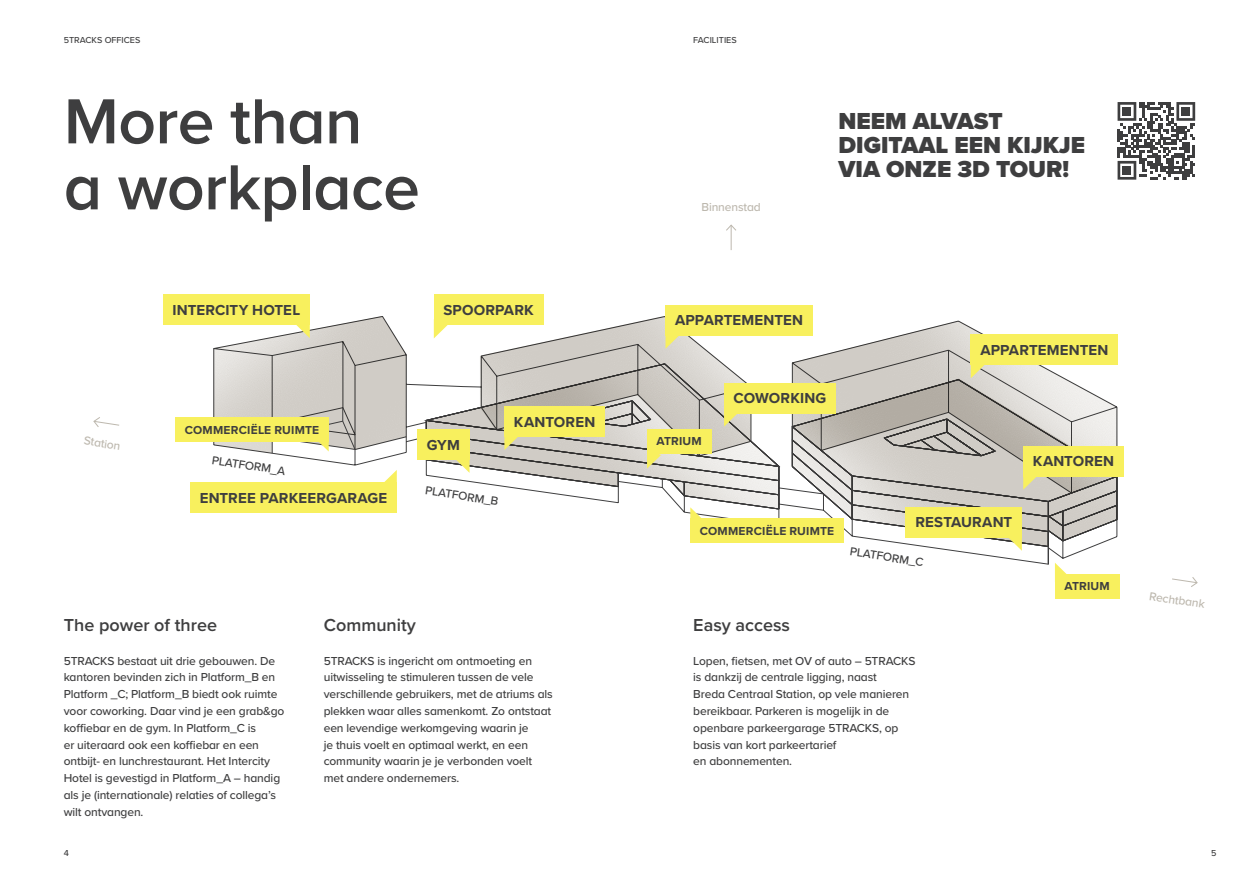
<style>
.page{position:relative;width:1259px;height:893px;background:#fff}
.page>*{position:absolute;margin:0;border:0;box-sizing:border-box;transform-origin:0 0}
.HEADER_BIG_55_55_SB{font:600 66px/66px "Proxima Nova";letter-spacing:-.01em;color:#3e3e3f}
.BODY_MEDIUM_12_16_8_M{font:900 24px/24px "Proxima Nova";color:#3e3e3f}
.BODY_MEDIUM_12_16_8_M-2{font:600 18px "Proxima Nova";color:#3e3e3f}
.t1{font:700 15px "Proxima Nova";letter-spacing:.01em;color:#3e3e3f}
.SUBSCRIPT_SMALL_8_11_2_M{font:500 12px/16.8px "Proxima Nova";letter-spacing:-.01em;color:#3e3e3f}
.t2{font:700 12px "Proxima Nova";letter-spacing:.02em;color:#3e3e3f}
.SUBSCRIPT_SMALL_8_11_2_M-2{font:500 12px "Proxima Nova";letter-spacing:-.01em;color:#bdb8ae}
.t3{font:500 9px "Proxima Nova";color:#3e3e3f}
</style>
<div class="page">
<svg style="left:1117px;top:102px;width:78px;height:78px"></svg>
<div style="left:1123px;top:166px;width:8px;height:8px;background:#3e3e3f"></div>
<svg style="left:93px;top:417px;width:26px;height:10px"></svg>
<svg style="left:1172px;top:577px;width:26px;height:10px"></svg>
<svg style="left:726px;top:224px;width:10px;height:26px"></svg>
<svg style="left:213px;top:316px;width:770px;height:191px"></svg>
<hr style="left:272px;top:422px;width:1px;height:31px;background:#3e3e3f">
<div style="left:163px;top:294px;width:147px;height:31px;background:#f8f05e"></div>
<svg style="left:296px;top:325px;width:14px;height:13px"></svg>
<div style="left:417px;top:429px;width:52px;height:31px;background:#f8f05e"></div>
<div style="left:434px;top:295px;width:109px;height:30px;background:#f8f05e"></div>
<svg style="left:434px;top:325px;width:14px;height:13px"></svg>
<div style="left:190px;top:482px;width:207px;height:31px;background:#f8f05e"></div>
<svg style="left:383px;top:470px;width:14px;height:12px"></svg>
<div style="left:665px;top:305px;width:147px;height:31px;background:#f8f05e"></div>
<svg style="left:665px;top:336px;width:14px;height:13px"></svg>
<div style="left:1023px;top:446px;width:100px;height:31px;background:#f8f05e"></div>
<div style="left:970px;top:334px;width:148px;height:31px;background:#f8f05e"></div>
<div style="left:724px;top:383px;width:112px;height:31px;background:#f8f05e"></div>
<div style="left:690px;top:518px;width:154px;height:25px;background:#f8f05e"></div>
<div style="left:175px;top:417px;width:154px;height:25px;background:#f8f05e"></div>
<svg style="left:213px;top:407px;width:194px;height:44px"></svg>
<div style="left:1055px;top:574px;width:64px;height:24px;background:#f8f05e"></div>
<svg style="left:791px;top:359px;width:327px;height:215px"></svg>
<svg style="left:423px;top:363px;width:357px;height:155px"></svg>
<p class="t3" style="left:64px;top:33px;width:78px">5TRACKS OFFICES</p>
<p class="HEADER_BIG_55_55_SB" style="left:64px;top:86px;width:358px">More than<br>a workplace</p>
<p class="t1" style="left:172px;top:299px;width:129px">INTERCITY HOTEL</p>
<p class="t1" style="left:443px;top:299px;width:92px">SPOORPARK</p>
<p class="SUBSCRIPT_SMALL_8_11_2_M-2" style="left:86px;top:431px;width:38px;rotate:9deg">Station</p>
<p class="t2" style="left:185px;top:421px;width:136px">COMMERCIËLE RUIMTE</p>
<p class="SUBSCRIPT_SMALL_8_11_2_M" style="left:213px;top:451px;width:76px;rotate:9deg">PLATFORM_A</p>
<p class="t1" style="left:200px;top:486px;width:189px">ENTREE PARKEERGARAGE</p>
<p class="t1" style="left:427px;top:433px;width:35px">GYM</p>
<p class="SUBSCRIPT_SMALL_8_11_2_M" style="left:427px;top:481px;width:75px;rotate:9deg">PLATFORM_B</p>
<p class="t1" style="left:514px;top:410px;width:83px">KANTOREN</p>
<p class="BODY_MEDIUM_12_16_8_M-2" style="left:64px;top:611px;width:155px">The power of three</p>
<p class="SUBSCRIPT_SMALL_8_11_2_M" style="left:64px;top:652px;width:222px">5TRACKS bestaat uit drie gebouwen. De kantoren bevinden zich in Platform_B en Platform _C; Platform_B biedt ook ruimte voor coworking. Daar vind je een grab&amp;go koffiebar en de gym. In Platform_C is<br>er uiteraard ook een koffiebar en een ontbijt- en lunchrestaurant. Het Intercity Hotel is gevestigd in Platform_A – handig als je (internationale) relaties of collega’s wilt ontvangen.</p>
<p class="BODY_MEDIUM_12_16_8_M-2" style="left:324px;top:611px;width:94px">Community</p>
<p class="SUBSCRIPT_SMALL_8_11_2_M" style="left:324px;top:652px;width:231px">5TRACKS is ingericht om ontmoeting en uitwisseling te stimuleren tussen de vele verschillende gebruikers, met de atriums als plekken waar alles samenkomt. Zo ontstaat een levendige werkomgeving waarin je<br>je thuis voelt en optimaal werkt, en een community waarin je je verbonden voelt met andere ondernemers.</p>
<p class="t3" style="left:693px;top:33px;width:45px">FACILITIES</p>
<p class="SUBSCRIPT_SMALL_8_11_2_M-2" style="left:701px;top:198px;width:61px">Binnenstad</p>
<p class="BODY_MEDIUM_12_16_8_M" style="left:838px;top:109px;width:248px">NEEM ALVAST<br>DIGITAAL EEN KIJKJE<br>VIA ONZE 3D TOUR!</p>
<p class="t1" style="left:675px;top:309px;width:129px">APPARTEMENTEN</p>
<p class="t2" style="left:656px;top:432px;width:47px">ATRIUM</p>
<p class="t1" style="left:733px;top:387px;width:94px">COWORKING</p>
<p class="t1" style="left:980px;top:339px;width:129px">APPARTEMENTEN</p>
<p class="t1" style="left:1032px;top:450px;width:83px">KANTOREN</p>
<p class="t2" style="left:700px;top:522px;width:136px">COMMERCIËLE RUIMTE</p>
<p class="t1" style="left:915px;top:511px;width:98px">RESTAURANT</p>
<p class="SUBSCRIPT_SMALL_8_11_2_M" style="left:851px;top:542px;width:76px;rotate:9deg">PLATFORM_C</p>
<p class="t2" style="left:1064px;top:577px;width:47px">ATRIUM</p>
<p class="BODY_MEDIUM_12_16_8_M-2" style="left:693px;top:611px;width:98px">Easy access</p>
<p class="SUBSCRIPT_SMALL_8_11_2_M" style="left:693px;top:652px;width:224px">Lopen, fietsen, met OV of auto – 5TRACKS is dankzij de centrale ligging, naast<br>Breda Centraal Station, op vele manieren bereikbaar. Parkeren is mogelijk in de openbare parkeergarage 5TRACKS, op basis van kort parkeertarief</p>
<p class="SUBSCRIPT_SMALL_8_11_2_M" style="left:693px;top:752px;width:100px">en abonnementen.</p>
<p class="SUBSCRIPT_SMALL_8_11_2_M-2" style="left:1151px;top:587px;width:57px;rotate:9deg">Rechtbank</p>
<p class="t3" style="left:64px;top:846px;width:7px">4</p>
<p class="t3" style="left:1211px;top:846px;width:7px">5</p>
</div>
